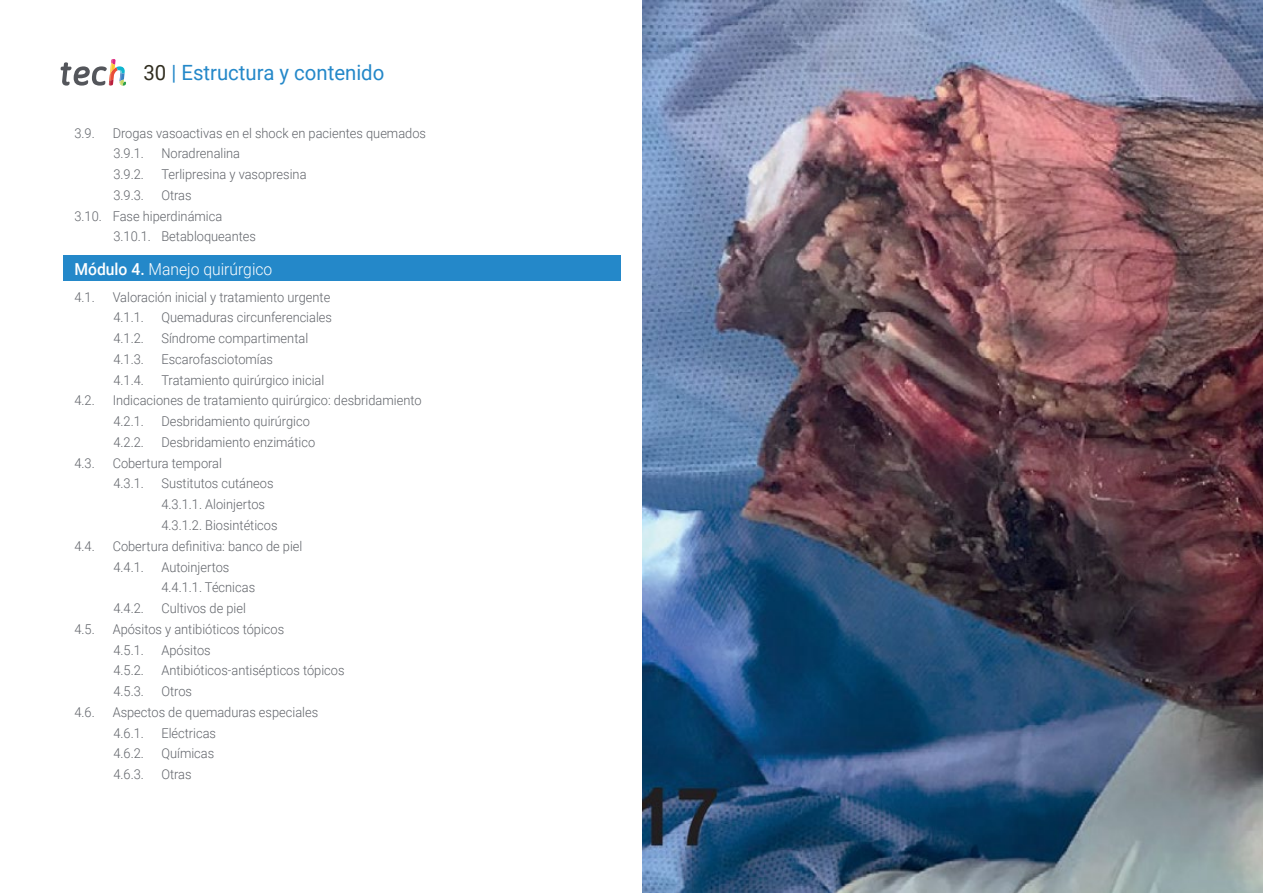
<style>
.page{position:relative;width:1263px;height:893px;background:#fff}
.page>*{position:absolute;margin:0;border:0;box-sizing:border-box;transform-origin:0 0}
.t1{font:21px "Roboto";color:#2488c9}
.t2{font:300 16.5px "Roboto";color:#fff;scale:.95 1}
.t3{font:300 13.5px/20.7px "Roboto";color:#61646a;scale:.95 1}
.s1{color:#312e20}
.s2{font-weight:500}
</style>
<div class="page">
<div style="left:63px;top:256px;width:558px;height:25px;background:#2488c9"></div>
<svg style="left:61px;top:59px;width:65px;height:27px"></svg>
<img style="left:642px;top:0;width:621px;height:893px">
<h1 class="t1" style="left:144px;top:57px;width:242px"><span class="s1">30</span> | Estructura y contenido</h1>
<p class="t3" style="left:74px;top:122px;width:23px">3.9.</p>
<p class="t3" style="left:113px;top:122px;width:331px">Drogas vasoactivas en el shock en pacientes quemados<br>3.9.1.</p>
<p class="t3" style="left:161px;top:143px;width:84px">Noradrenalina</p>
<p class="t3" style="left:113px;top:164px;width:34px">3.9.2.</p>
<p class="t3" style="left:161px;top:164px;width:154px">Terlipresina y vasopresina</p>
<p class="t3" style="left:113px;top:184px;width:34px">3.9.3.</p>
<p class="t3" style="left:161px;top:184px;width:33px">Otras</p>
<p class="t3" style="left:74px;top:205px;width:157px">3.10. Fase hiperdinámica</p>
<p class="t3" style="left:113px;top:226px;width:152px">3.10.1. Betabloqueantes</p>
<p class="t2" style="left:74px;top:257px;width:210px"><span class="s2">Módulo 4.</span> Manejo quirúrgico</p>
<p class="t3" style="left:74px;top:286px;width:23px">4.1.</p>
<p class="t3" style="left:113px;top:286px;width:231px">Valoración inicial y tratamiento urgente<br>4.1.1.</p>
<p class="t3" style="left:161px;top:307px;width:181px">Quemaduras circunferenciales</p>
<p class="t3" style="left:113px;top:328px;width:34px">4.1.2.</p>
<p class="t3" style="left:161px;top:328px;width:156px">Síndrome compartimental</p>
<p class="t3" style="left:113px;top:348px;width:34px">4.1.3.</p>
<p class="t3" style="left:161px;top:348px;width:119px">Escarofasciotomías</p>
<p class="t3" style="left:113px;top:369px;width:34px">4.1.4.</p>
<p class="t3" style="left:161px;top:369px;width:173px">Tratamiento quirúrgico inicial</p>
<p class="t3" style="left:74px;top:390px;width:23px">4.2.</p>
<p class="t3" style="left:113px;top:390px;width:327px">Indicaciones de tratamiento quirúrgico: desbridamiento<br>4.2.1.</p>
<p class="t3" style="left:161px;top:411px;width:158px">Desbridamiento quirúrgico</p>
<p class="t3" style="left:113px;top:431px;width:34px">4.2.2.</p>
<p class="t3" style="left:161px;top:431px;width:163px">Desbridamiento enzimático</p>
<p class="t3" style="left:74px;top:452px;width:23px">4.3.</p>
<p class="t3" style="left:113px;top:452px;width:117px">Cobertura temporal<br>4.3.1.</p>
<p class="t3" style="left:161px;top:473px;width:124px">Sustitutos cutáneos<br>4.3.1.1. Aloinjertos<br>4.3.1.2. Biosintéticos</p>
<p class="t3" style="left:74px;top:535px;width:23px">4.4.</p>
<p class="t3" style="left:113px;top:535px;width:201px">Cobertura definitiva: banco de piel<br>4.4.1.</p>
<p class="t3" style="left:161px;top:556px;width:100px">Autoinjertos<br>4.4.1.1. Técnicas</p>
<p class="t3" style="left:113px;top:597px;width:34px">4.4.2.</p>
<p class="t3" style="left:161px;top:597px;width:90px">Cultivos de piel</p>
<p class="t3" style="left:74px;top:618px;width:23px">4.5.</p>
<p class="t3" style="left:113px;top:618px;width:182px">Apósitos y antibióticos tópicos<br>4.5.1.</p>
<p class="t3" style="left:161px;top:639px;width:53px">Apósitos</p>
<p class="t3" style="left:113px;top:660px;width:34px">4.5.2.</p>
<p class="t3" style="left:161px;top:660px;width:194px">Antibióticos-antisépticos tópicos</p>
<p class="t3" style="left:113px;top:680px;width:34px">4.5.3.</p>
<p class="t3" style="left:161px;top:680px;width:34px">Otros</p>
<p class="t3" style="left:74px;top:701px;width:23px">4.6.</p>
<p class="t3" style="left:113px;top:701px;width:218px">Aspectos de quemaduras especiales<br>4.6.1.</p>
<p class="t3" style="left:161px;top:722px;width:59px">Eléctricas</p>
<p class="t3" style="left:113px;top:743px;width:34px">4.6.2.</p>
<p class="t3" style="left:161px;top:743px;width:57px">Químicas</p>
<p class="t3" style="left:113px;top:763px;width:34px">4.6.3.</p>
<p class="t3" style="left:161px;top:763px;width:33px">Otras</p>
</div>
